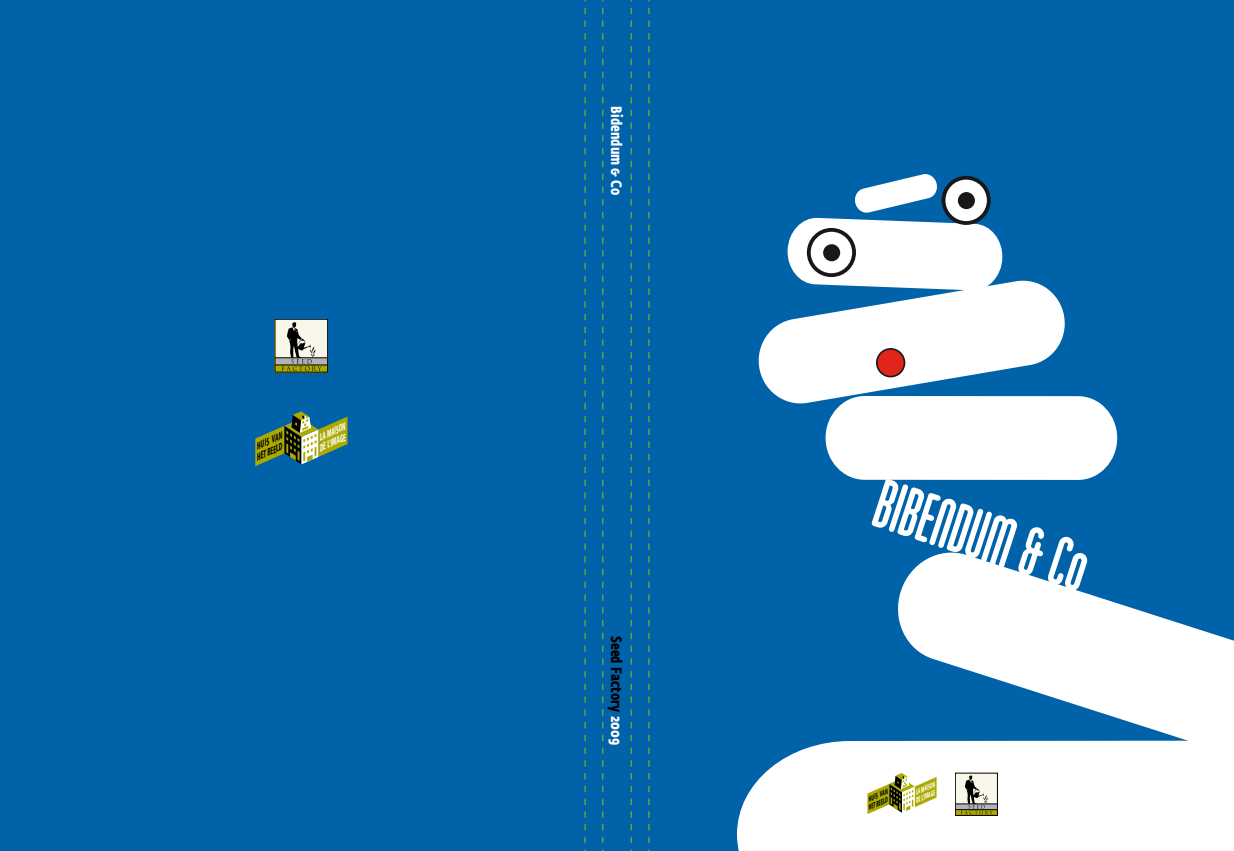
<style>
.page{position:relative;width:1234px;height:851px;background:#fff}
.page>*{position:absolute;margin:0;border:0;box-sizing:border-box;transform-origin:0 0}
.t1{font:62.5px "Marten";color:#fff}
.t2{font:700 15px "Fedra Sans Cond";color:#000}
.t3{font:700 15px "Fedra Sans Cond";color:#fff}
.t4{font:italic 900 condensed 9.62px/10px "Frutiger";color:#fff;text-align:center;scale:.58 1}
.t5{font:italic 900 condensed 9.62px/10px "Frutiger";color:#000;text-align:center;scale:.63 1}
.t6{font:italic 900 condensed 7.25px/7.5px "Frutiger";color:#fff;text-align:center;scale:.58 1}
.t7{font:italic 900 condensed 7.25px/7.5px "Frutiger";color:#000;text-align:center;scale:.63 1}
.s1{color:#fff}
</style>
<div class="page">
<div style="left:0;top:0;width:1233px;height:850px;background:#0062a9"></div>
<div style="left:825px;top:396px;width:291px;height:84px;background:#fff;border-radius:40px"></div>
<svg style="left:898px;top:552px;width:335px;height:188px;fill:#fff"></svg>
<div style="left:737px;top:740px;width:496px;height:110px;background:#fff"></div>
<svg style="left:758px;top:174px;width:309px;height:232px"></svg>
<div style="left:275px;top:365px;width:52px;height:7px;background:#acaa00"></div>
<div style="left:275px;top:358px;width:52px;height:7px;background:#b1b3b4"></div>
<div style="left:275px;top:319px;width:52px;height:39px;background:#f8f7ea"></div>
<div style="left:275px;top:319px;width:53px;height:53px;border:1px solid #000"></div>
<svg style="left:282px;top:322px;width:39px;height:49px"></svg>
<hr style="left:275px;top:357px;width:52px;height:1px;background:#000">
<hr style="left:275px;top:364px;width:52px;height:1px;background:#000">
<svg style="left:255px;top:411px;width:92px;height:55px"></svg>
<svg style="left:867px;top:772px;width:69px;height:42px;background:#c7c683"></svg>
<svg style="left:956px;top:810px;width:39px;height:3px"></svg>
<svg style="left:956px;top:804px;width:39px;height:5px"></svg>
<div style="left:955px;top:773px;width:42px;height:30px;background:#f8f7ea"></div>
<svg style="left:960px;top:775px;width:32px;height:39px"></svg>
<hr style="left:955px;top:803px;width:42px;height:1px;background:#000">
<hr style="left:955px;top:809px;width:42px;height:1px;background:#000">
<svg style="left:602px;top:0;width:1px;height:850px"></svg>
<svg style="left:630px;top:0;width:1px;height:850px"></svg>
<svg style="left:584px;top:0;width:1px;height:850px"></svg>
<svg style="left:648px;top:0;width:1px;height:850px"></svg>
<p class="t5" style="left:250px;top:444px;width:53px;rotate:-24deg">HUIS VAN<br>HET BEELD</p>
<p class="t4" style="left:312px;top:435px;width:57px;rotate:-24deg">LA MAISON<br>DE L’IMAGE</p>
<h2 class="t3" style="left:625px;top:106px;width:90px;rotate:90deg">Bidendum &amp; Co</h2>
<h2 class="t2" style="left:625px;top:636px;width:110px;rotate:90deg">Seed Factory <span class="s1">2009</span></h2>
<h1 class="t1" style="left:887px;top:466px;width:222px;rotate:18deg">BIBENDUM &amp; Co</h1>
<p class="t7" style="left:863px;top:797px;width:40px;rotate:-24deg">HUIS VAN<br>HET BEELD</p>
<p class="t6" style="left:910px;top:790px;width:43px;rotate:-24deg">LA MAISON<br>DE L’IMAGE</p>
</div>
